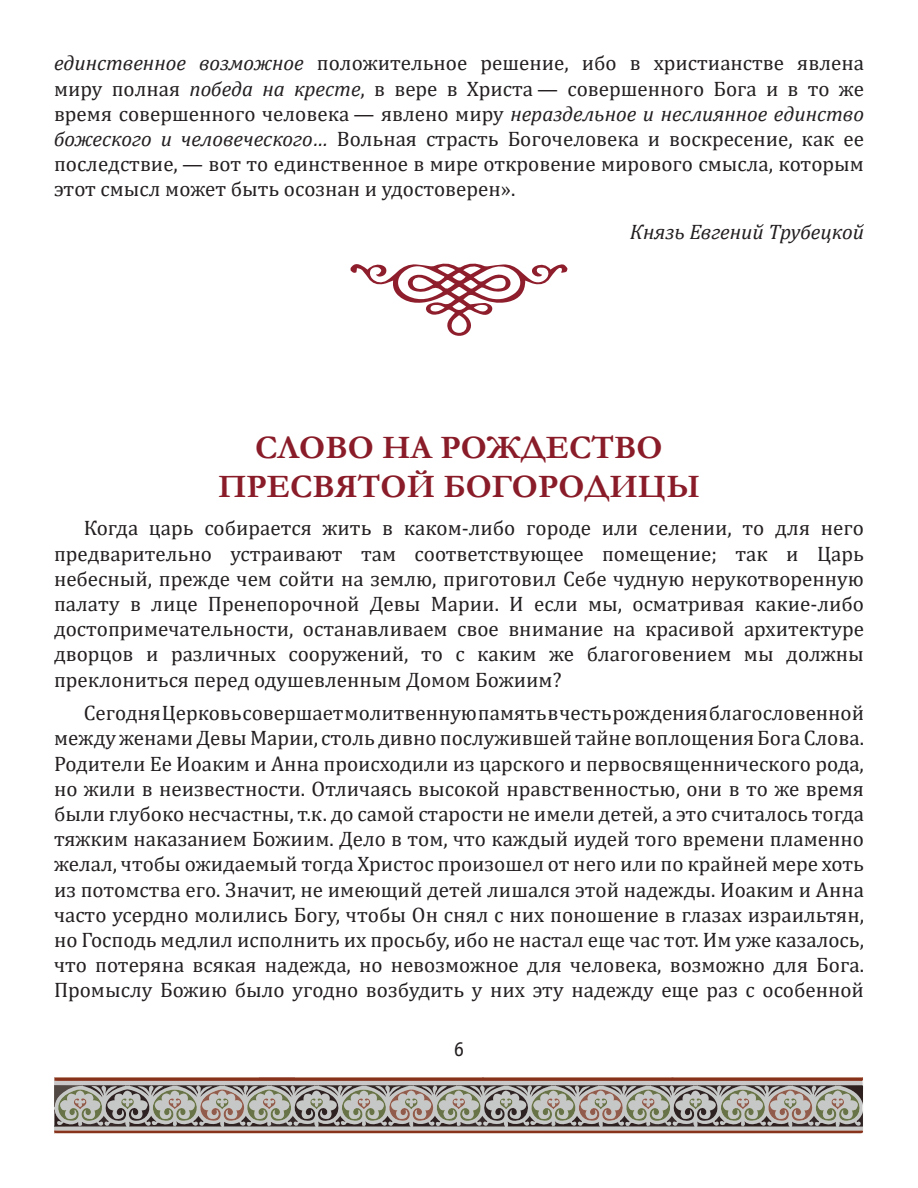
<style>
.page{position:relative;width:918px;height:1188px;background:#fff}
.page>*{position:absolute;margin:0;border:0;box-sizing:border-box;transform-origin:0 0}
.Заголовок{font:700 33px/39.6px "Garamond";color:#891c28;text-align:center}
.t1{font:21px/25.2px "Cambria";color:#231f20;text-align:justify}
.Автор{font:italic 21px "Cambria";color:#231f20}
.t2{font:21px "Officina Sans C";color:#231f20}
.s1{font-style:italic}
</style>
<div class="page">
<svg style="left:54px;top:1077px;width:810px;height:57px;background:#a2968e"></svg>
<svg style="left:351px;top:263px;width:217px;height:73px"></svg>
<p class="t1" style="left:54px;top:50px;width:812px"><span class="s1">единственное возможное</span> положительное решение, ибо в христианстве явлена миру полная <span class="s1">победа на кресте</span>, в вере в Христа — совершенного Бога и в то же время совершенного человека — явлено миру <span class="s1">нераздельное и неслиянное единство божеского и человеческого…</span> Вольная страсть Богочеловека и воскресение, как ее последствие, — вот то единственное в мире откровение мирового смысла, которым этот смысл может быть осознан и удостоверен».</p>
<p class="Автор" style="left:630px;top:217px;width:236px">Князь Евгений Трубецкой</p>
<p class="Заголовок" style="left:218px;top:428px;width:483px">СЛОВО НА РОЖДЕСТВО<br>ПРЕСВЯТОЙ БОГОРОДИЦЫ</p>
<p class="t1" style="left:54px;top:516px;width:812px;text-indent:30px">Когда царь собирается жить в каком-либо городе или селении, то для него предварительно устраивают там соответствующее помещение; так и Царь небесный, прежде чем сойти на землю, приготовил Себе чудную нерукотворенную палату в лице Пренепорочной Девы Марии. И если мы, осматривая какие-либо достопримечательности, останавливаем свое внимание на красивой архитектуре дворцов и различных сооружений, то с каким же благоговением мы должны преклониться перед одушевленным Домом Божиим?</p>
<p class="t1" style="left:54px;top:700px;width:812px;text-indent:30px">Сегодня Церковь совершает молитвенную память в честь рождения благословенной между женами Девы Марии, столь дивно послужившей тайне воплощения Бога Слова.<br>Родители Ее Иоаким и Анна происходили из царского и первосвященнического рода, но жили в неизвестности. Отличаясь высокой нравственностью, они в то же время были глубоко несчастны, т.к. до самой старости не имели детей, а это считалось тогда тяжким наказанием Божиим. Дело в том, что каждый иудей того времени пламенно желал, чтобы ожидаемый тогда Христос произошел от него или по крайней мере хоть из потомства его. Значит, не имеющий детей лишался этой надежды. Иоаким и Анна часто усердно молились Богу, чтобы Он снял с них поношение в глазах израильтян, но Господь медлил исполнить их просьбу, ибо не настал еще час тот. Им уже казалось, что потеряна всякая надежда, но невозможное для человека, возможно для Бога.<br>Промыслу Божию было угодно возбудить у них эту надежду еще раз с особенной</p>
<p class="t2" style="left:454px;top:1037px;width:12px">6</p>
</div>
